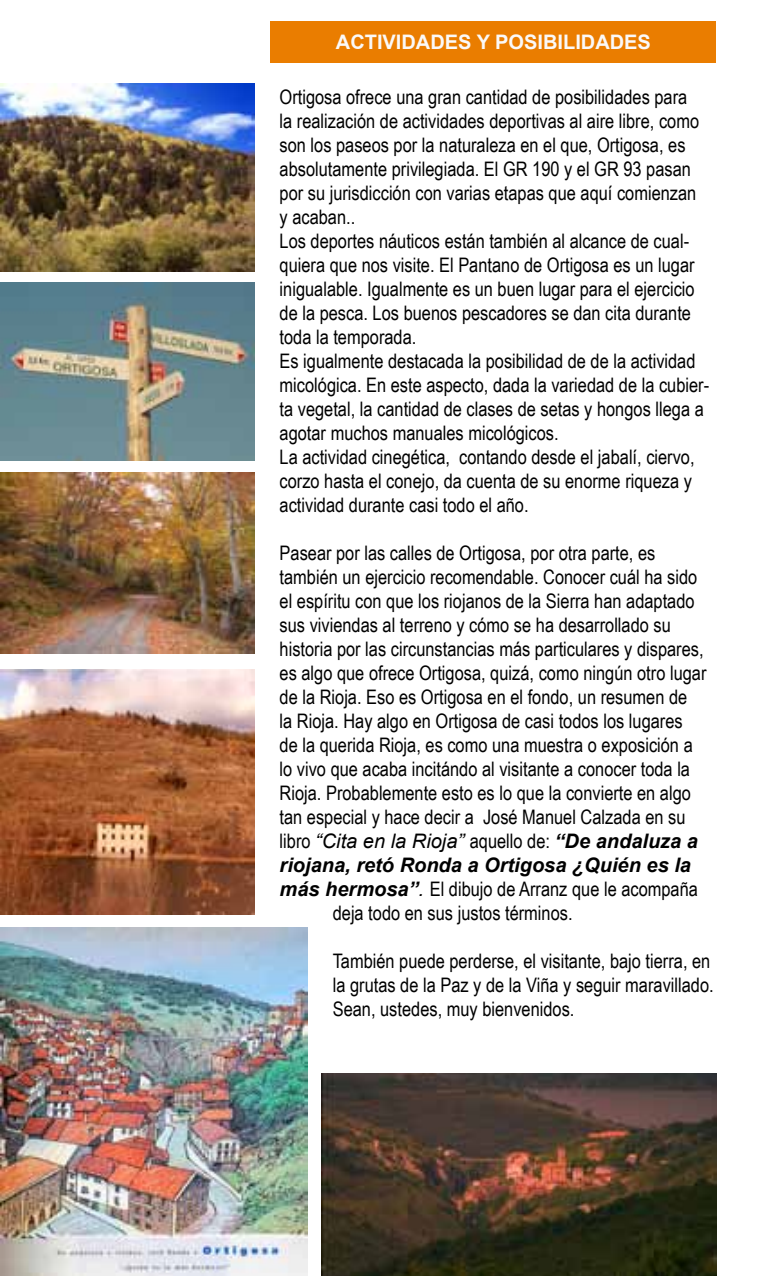
<style>
.page{position:relative;width:780px;height:1276px;background:#fff}
.page>*{position:absolute;margin:0;border:0;box-sizing:border-box;transform-origin:0 0}
.t1{font:20px/24px "Arial Narrow";color:#000}
.t2{font:italic 700 20px "Arial";color:#000}
.t3{font:700 20px "Arial";color:#fbf9f8}
.s1{font-family:"Arial";font-style:italic}
.s2{font-family:"Arial";font-weight:700;font-style:italic}
</style>
<div class="page">
<div style="left:271px;top:21px;width:445px;height:42px;background:#ea7d00"></div>
<img style="left:0;top:927px;width:308px;height:349px">
<img style="left:0;top:84px;width:254px;height:187px">
<img style="left:0;top:282px;width:254px;height:178px">
<img style="left:322px;top:1073px;width:394px;height:202px">
<img style="left:0;top:472px;width:254px;height:181px">
<img style="left:0;top:669px;width:254px;height:245px">
<p class="t3" style="left:336px;top:29px;width:316px">ACTIVIDADES Y POSIBILIDADES</p>
<p class="t1" style="left:279px;top:84px;width:431px">Ortigosa ofrece una gran cantidad de posibilidades para<br>la realización de actividades deportivas al aire libre, como son los paseos por la naturaleza en el que, Ortigosa, es absolutamente privilegiada. El GR 190 y el GR 93 pasan por su jurisdicción con varias etapas que aquí comienzan y acaban..<br>Los deportes náuticos están también al alcance de cual&shy;quiera que nos visite. El Pantano de Ortigosa es un lugar inigualable. Igualmente es un buen lugar para el ejercicio de la pesca. Los buenos pescadores se dan cita durante toda la temporada.<br>Es igualmente destacada la posibilidad de de la actividad micológica. En este aspecto, dada la variedad de la cubier&shy;ta vegetal, la cantidad de clases de setas y hongos llega a agotar muchos manuales micológicos.<br>La actividad cinegética, contando desde el jabalí, ciervo, corzo hasta el conejo, da cuenta de su enorme riqueza y actividad durante casi todo el año.</p>
<p class="t1" style="left:279px;top:540px;width:428px">Pasear por las calles de Ortigosa, por otra parte, es también un ejercicio recomendable. Conocer cuál ha sido el espíritu con que los riojanos de la Sierra han adaptado sus viviendas al terreno y cómo se ha desarrollado su historia por las circunstancias más particulares y dispares, es algo que ofrece Ortigosa, quizá, como ningún otro lugar de la Rioja. Eso es Ortigosa en el fondo, un resumen de<br>la Rioja. Hay algo en Ortigosa de casi todos los lugares<br>de la querida Rioja, es como una muestra o exposición a lo vivo que acaba incitándo al visitante a conocer toda la Rioja. Probablemente esto es lo que la convierte en algo tan especial y hace decir a José Manuel Calzada en su libro <span class="s1">“Cita en la Rioja”</span> aquello de: <span class="s2">“De andaluza a</span></p>
<p class="t2" style="left:279px;top:851px;width:413px">riojana, retó Ronda a Ortigosa ¿Quién es la</p>
<p class="t1" style="left:333px;top:876px;width:367px;text-indent:-53px"><span class="s2">más hermosa”</span><span class="s1">.</span> El dibujo de Arranz que le acompaña deja todo en sus justos términos.</p>
<p class="t1" style="left:333px;top:948px;width:382px">También puede perderse, el visitante, bajo tierra, en la grutas de la Paz y de la Viña y seguir maravillado.<br>Sean, ustedes, muy bienvenidos.</p>
</div>
